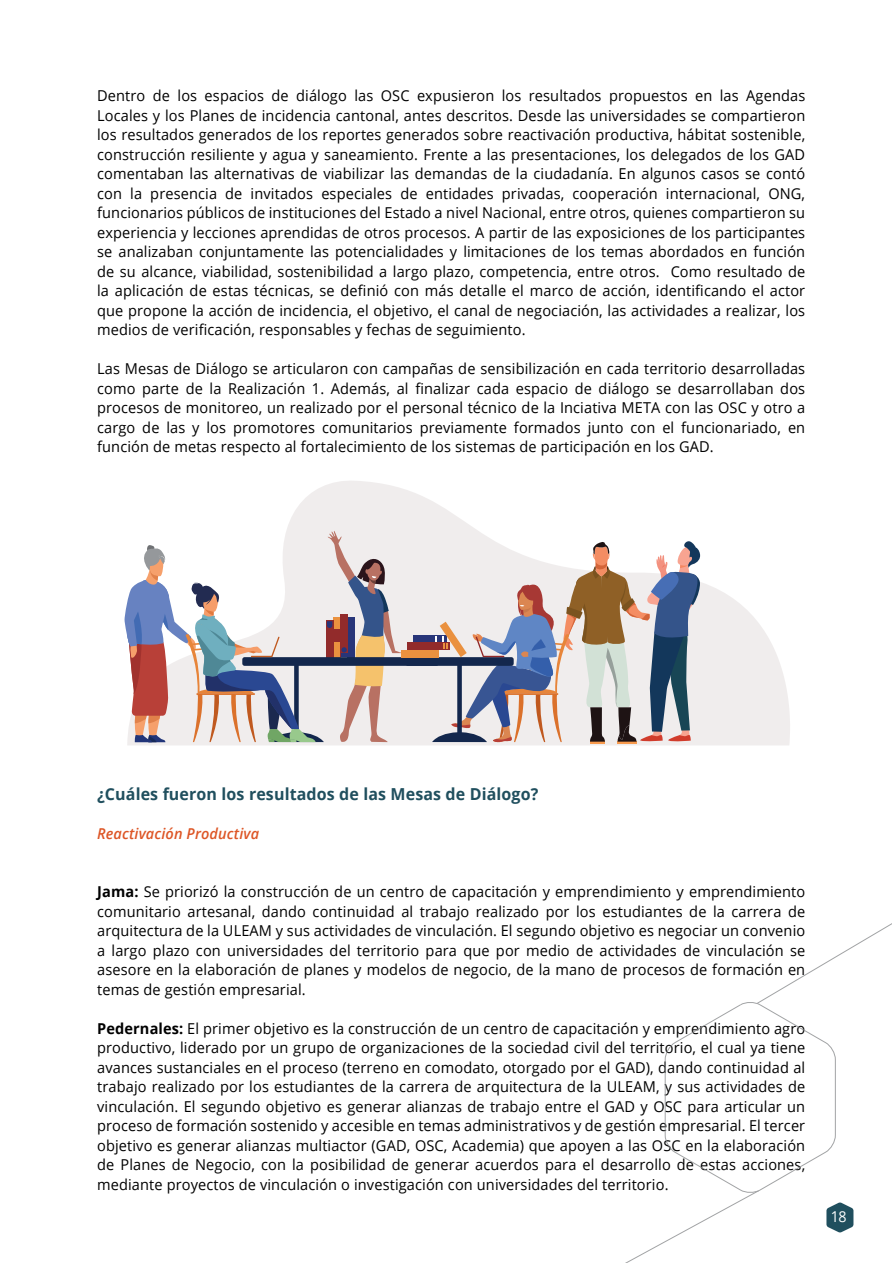
<style>
.page{position:relative;width:893px;height:1263px;background:#fff}
.page>*{position:absolute;margin:0;border:0;box-sizing:border-box;transform-origin:0 0}
.t1{font:700 16.5px "Open Sans";letter-spacing:.01em;color:#204f5e}
.t2{font:15px/19.5px "Open Sans";letter-spacing:.01em;color:#000;text-align:justify}
.t3{font:italic 600 15px "Open Sans";letter-spacing:.01em;color:#dd5626}
.t4{font:15px "Open Sans";color:#fff;scale:.95 1}
.s1{font-weight:700}
</style>
<div class="page">
<svg style="left:127px;top:481px;width:663px;height:264px"></svg>
<svg style="left:627px;top:924px;width:264px;height:338px"></svg>
<svg style="left:124px;top:530px;width:577px;height:214px"></svg>
<p class="t2" style="left:97px;top:86px;width:710px">Dentro de los espacios de diálogo las OSC expusieron los resultados propuestos en las Agendas Locales y los Planes de incidencia cantonal, antes descritos. Desde las universidades se compartieron los resultados generados de los reportes generados sobre reactivación productiva, hábitat sostenible, construcción resiliente y agua y saneamiento. Frente a las presentaciones, los delegados de los GAD comentaban las alternativas de viabilizar las demandas de la ciudadanía. En algunos casos se contó con la presencia de invitados especiales de entidades privadas, cooperación internacional, ONG, funcionarios públicos de instituciones del Estado a nivel Nacional, entre otros, quienes compartieron su experiencia y lecciones aprendidas de otros procesos. A partir de las exposiciones de los participantes se analizaban conjuntamente las potencialidades y limitaciones de los temas abordados en función de su alcance, viabilidad, sostenibilidad a largo plazo, competencia, entre otros. Como resultado de la aplicación de estas técnicas, se definió con más detalle el marco de acción, identificando el actor que propone la acción de incidencia, el objetivo, el canal de negociación, las actividades a realizar, los medios de verificación, responsables y fechas de seguimiento.</p>
<p class="t2" style="left:97px;top:359px;width:710px">Las Mesas de Diálogo se articularon con campañas de sensibilización en cada territorio desarrolladas como parte de la Realización 1. Además, al finalizar cada espacio de diálogo se desarrollaban dos procesos de monitoreo, un realizado por el personal técnico de la Inciativa META con las OSC y otro a cargo de las y los promotores comunitarios previamente formados junto con el funcionariado, en función de metas respecto al fortalecimiento de los sistemas de participación en los GAD.</p>
<p class="t1" style="left:97px;top:782px;width:443px">¿Cuáles fueron los resultados de las Mesas de Diálogo?</p>
<p class="t3" style="left:97px;top:823px;width:163px">Reactivación Productiva</p>
<p class="t2" style="left:97px;top:881px;width:710px"><span class="s1">Jama:</span> Se priorizó la construcción de un centro de capacitación y emprendimiento y emprendimiento comunitario artesanal, dando continuidad al trabajo realizado por los estudiantes de la carrera de arquitectura de la ULEAM y sus actividades de vinculación. El segundo objetivo es negociar un convenio a largo plazo con universidades del territorio para que por medio de actividades de vinculación se asesore en la elaboración de planes y modelos de negocio, de la mano de procesos de formación en temas de gestión empresarial.</p>
<p class="t2" style="left:97px;top:1018px;width:710px"><span class="s1">Pedernales:</span> El primer objetivo es la construcción de un centro de capacitación y emprendimiento agro productivo, liderado por un grupo de organizaciones de la sociedad civil del territorio, el cual ya tiene avances sustanciales en el proceso (terreno en comodato, otorgado por el GAD), dando continuidad al trabajo realizado por los estudiantes de la carrera de arquitectura de la ULEAM, y sus actividades de vinculación. El segundo objetivo es generar alianzas de trabajo entre el GAD y OSC para articular un proceso de formación sostenido y accesible en temas administrativos y de gestión empresarial. El tercer objetivo es generar alianzas multiactor (GAD, OSC, Academia) que apoyen a las OSC en la elaboración de Planes de Negocio, con la posibilidad de generar acuerdos para el desarrollo de estas acciones, mediante proyectos de vinculación o investigación con universidades del territorio.</p>
<p class="t4" style="left:831px;top:1206px;width:18px">18</p>
</div>
